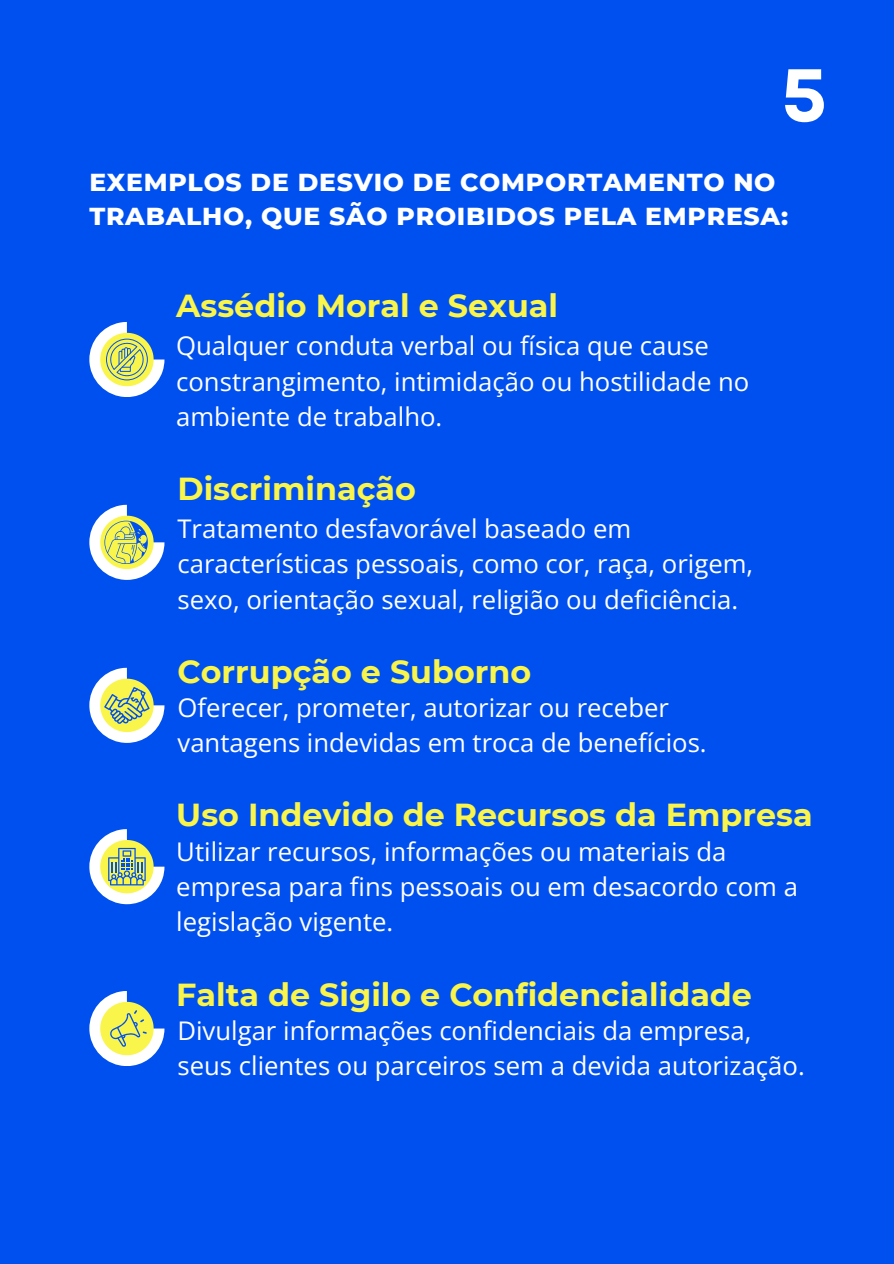
<style>
.page{position:relative;width:894px;height:1264px;background:#fff}
.page>*{position:absolute;margin:0;border:0;box-sizing:border-box;transform-origin:0 0}
.t1{font:700 74.1px "Garet";color:#fff}
.t2{font:700 31.8px "Montserrat";color:#f9f54b}
.t3{font:25.65px/35.1px "Open Sans";color:#fff}
.t4{font:800 25.05px/34.5px "Montserrat";letter-spacing:.03em;color:#fff}
</style>
<div class="page">
<div style="left:0;top:0;width:893px;height:1263px;background:#0050f0"></div>
<svg style="left:89px;top:505px;width:75px;height:74px"></svg>
<svg style="left:89px;top:667px;width:75px;height:75px"></svg>
<svg style="left:89px;top:322px;width:75px;height:75px"></svg>
<svg style="left:89px;top:829px;width:75px;height:75px"></svg>
<svg style="left:89px;top:991px;width:75px;height:74px"></svg>
<p class="t1" style="left:781px;top:42px;width:47px">5</p>
<h1 class="t4" style="left:89px;top:164px;width:700px">EXEMPLOS DE DESVIO DE COMPORTAMENTO NO<br>TRABALHO, QUE SÃO PROIBIDOS PELA EMPRESA:</h1>
<h1 class="t2" style="left:176px;top:286px;width:383px">Assédio Moral e Sexual</h1>
<p class="t3" style="left:176px;top:328px;width:574px">Qualquer conduta verbal ou física que cause constrangimento, intimidação ou hostilidade no ambiente de trabalho.</p>
<h2 class="t2" style="left:177px;top:469px;width:240px">Discriminação</h2>
<p class="t3" style="left:177px;top:510px;width:577px">Tratamento desfavorável baseado em características pessoais, como cor, raça, origem, sexo, orientação sexual, religião ou deficiência.</p>
<p class="t2" style="left:177px;top:652px;width:355px">Corrupção e Suborno</p>
<p class="t3" style="left:177px;top:689px;width:530px">Oferecer, prometer, autorizar ou receber vantagens indevidas em troca de benefícios.</p>
<p class="t2" style="left:176px;top:795px;width:637px">Uso Indevido de Recursos da Empresa</p>
<p class="t3" style="left:176px;top:833px;width:623px">Utilizar recursos, informações ou materiais da empresa para fins pessoais ou em desacordo com a legislação vigente.</p>
<p class="t2" style="left:176px;top:974px;width:577px">Falta de Sigilo e Confidencialidade</p>
<p class="t3" style="left:177px;top:1012px;width:628px">Divulgar informações confidenciais da empresa, seus clientes ou parceiros sem a devida autorização.</p>
</div>
